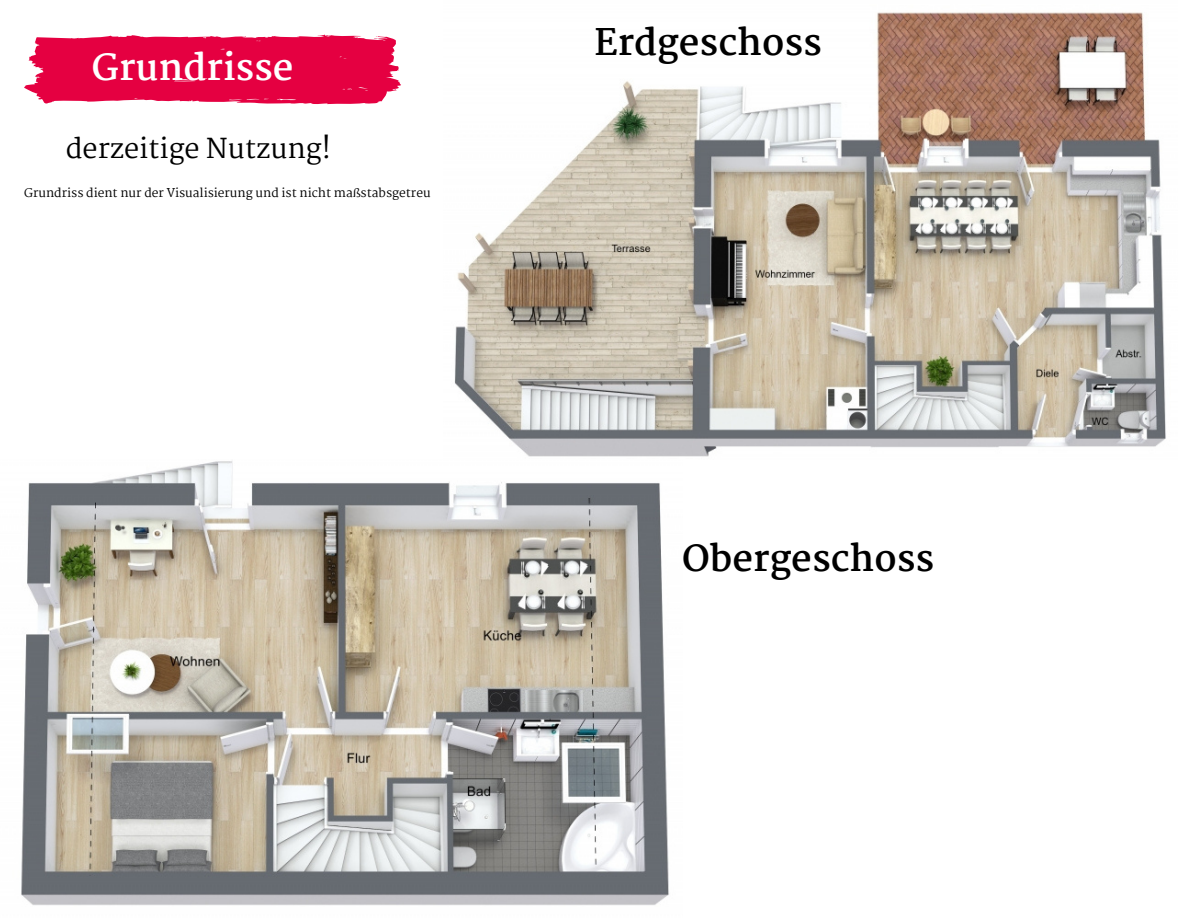
<style>
.page{position:relative;width:1188px;height:918px;background:#fff}
.page>*{position:absolute;margin:0;border:0;box-sizing:border-box;transform-origin:0 0}
.t1{font:700 36px "Martel";color:#000}
.t2{font:700 36px "Martel";color:#fff}
.t3{font:27px "Martel";color:#000}
.t4{font:12px "Martel";color:#000}
</style>
<div class="page">
<svg style="left:24px;top:35px;width:377px;height:70px;background:#e81f58"></svg>
<img style="left:454px;top:12px;width:712px;height:445px">
<img style="left:21px;top:461px;width:648px;height:444px">
<h1 class="t2" style="left:92px;top:46px;width:203px">Grundrisse</h1>
<h2 class="t3" style="left:66px;top:133px;width:267px">derzeitige Nutzung!</h2>
<p class="t4" style="left:24px;top:186px;width:408px">Grundriss dient nur der Visualisierung und ist nicht maßstabsgetreu</p>
<h1 class="t1" style="left:594px;top:21px;width:229px">Erdgeschoss</h1>
<h1 class="t1" style="left:682px;top:537px;width:253px">Obergeschoss</h1>
</div>
